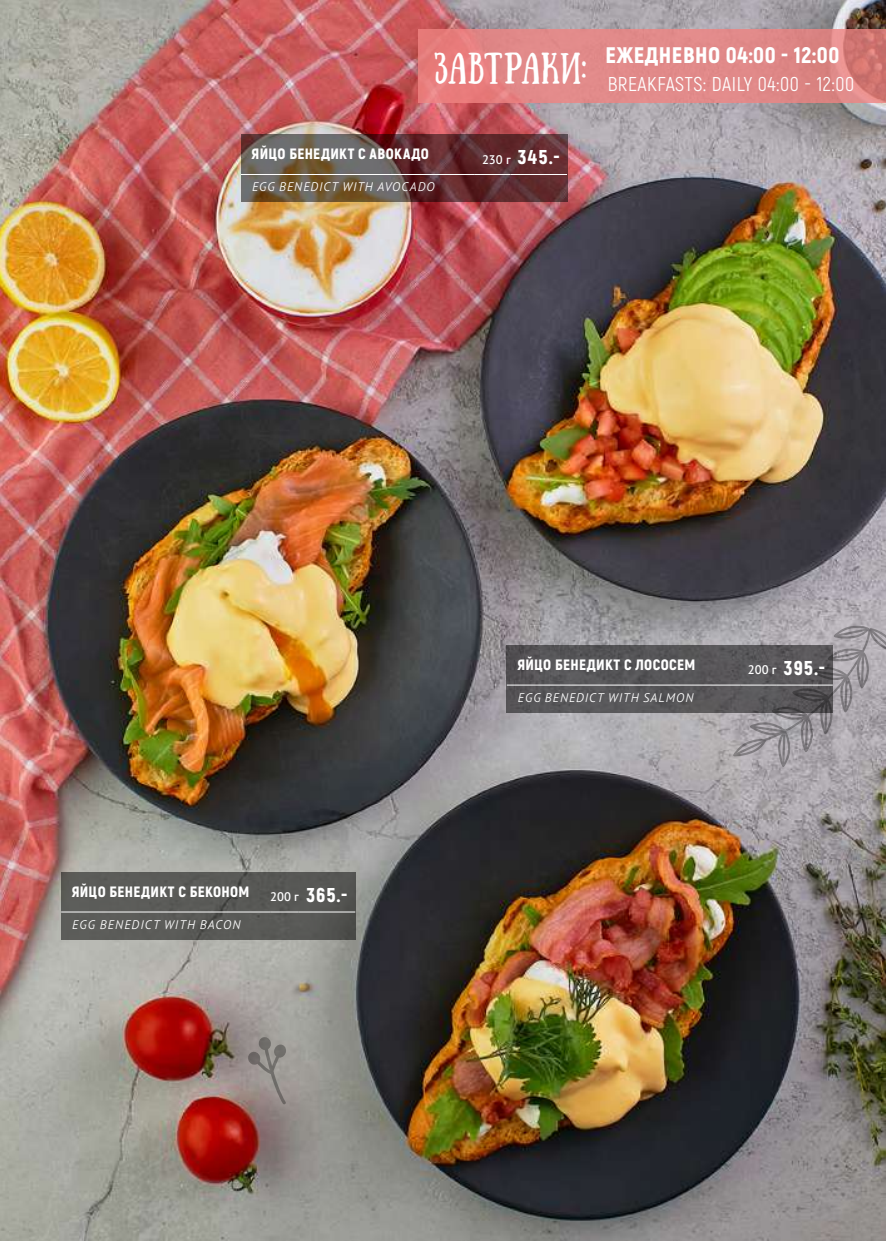
<style>
.page{position:relative;width:886px;height:1241px;background:#fff}
.page>*{position:absolute;margin:0;border:0;box-sizing:border-box;transform-origin:0 0}
.t1{font:900 22.5px "Akrobat";letter-spacing:.025em;color:#fff}
.t2{font:900 20px "Akrobat";letter-spacing:.05em;color:#fff}
.t3{font:20px "Akrobat";letter-spacing:.025em;color:#fff}
.t4{font:900 15px "Akrobat";letter-spacing:.025em;color:#fff}
.t5{font:italic 300 12.5px "PT Sans Pro";letter-spacing:.08em;color:#fff}
.s1{font-family:"Sunday";font-weight:400;font-size:31.25px}
.s2{font-family:"PT Sans Pro";font-weight:600;font-size:12.5px}
</style>
<div class="page">
<img style="left:0;top:0;width:886px;height:1240px">
<svg style="left:733px;top:625px;width:153px;height:141px"></svg>
<svg style="left:247px;top:1036px;width:39px;height:68px"></svg>
<svg style="left:274px;top:1044px;width:12px;height:13px"></svg>
<svg style="left:241px;top:135px;width:326px;height:67px"></svg>
<hr style="left:241px;top:174px;width:234px;height:1px;background:#fff">
<hr style="left:475px;top:174px;width:35px;height:1px;background:#fff">
<hr style="left:510px;top:174px;width:57px;height:1px;background:#fff">
<svg style="left:507px;top:645px;width:326px;height:67px;fill:#575659"></svg>
<hr style="left:507px;top:684px;width:234px;height:1px;background:#fff">
<hr style="left:741px;top:684px;width:35px;height:1px;background:#fff">
<hr style="left:776px;top:684px;width:57px;height:1px;background:#fff">
<div style="left:61px;top:872px;width:294px;height:67px;background:#5a5a57"></div>
<hr style="left:61px;top:911px;width:209px;height:1px;background:#fff">
<svg style="left:270px;top:911px;width:29px;height:1px"></svg>
<hr style="left:299px;top:911px;width:56px;height:1px;background:#fff">
<svg style="left:418px;top:30px;width:468px;height:73px;fill:#e18888"></svg>
<h1 class="t1" style="left:434px;top:41px;width:407px"><span class="s1">завтраки:</span> ЕЖЕДНЕВНО 04:00 - 12:00</h1>
<h2 class="t3" style="left:608px;top:72px;width:248px">BREAKFASTS: DAILY 04:00 - 12:00</h2>
<p class="t4" style="left:252px;top:144px;width:179px">ЯЙЦО БЕНЕДИКТ С АВОКАДО</p>
<h2 class="t2" style="left:482px;top:144px;width:79px"><span class="s2">230 г</span> 345.-</h2>
<p class="t5" style="left:252px;top:179px;width:184px">EGG BENEDICT WITH AVOCADO</p>
<p class="t4" style="left:72px;top:881px;width:179px">ЯЙЦО БЕНЕДИКТ С БЕКОНОМ</p>
<h2 class="t2" style="left:270px;top:881px;width:79px"><span class="s2">200 г</span> 365.-</h2>
<p class="t5" style="left:72px;top:916px;width:170px">EGG BENEDICT WITH BACON</p>
<p class="t4" style="left:517px;top:655px;width:179px">ЯЙЦО БЕНЕДИКТ С ЛОСОСЕМ</p>
<h2 class="t2" style="left:748px;top:654px;width:79px"><span class="s2">200 г</span> 395.-</h2>
<p class="t5" style="left:518px;top:689px;width:177px">EGG BENEDICT WITH SALMON</p>
</div>
